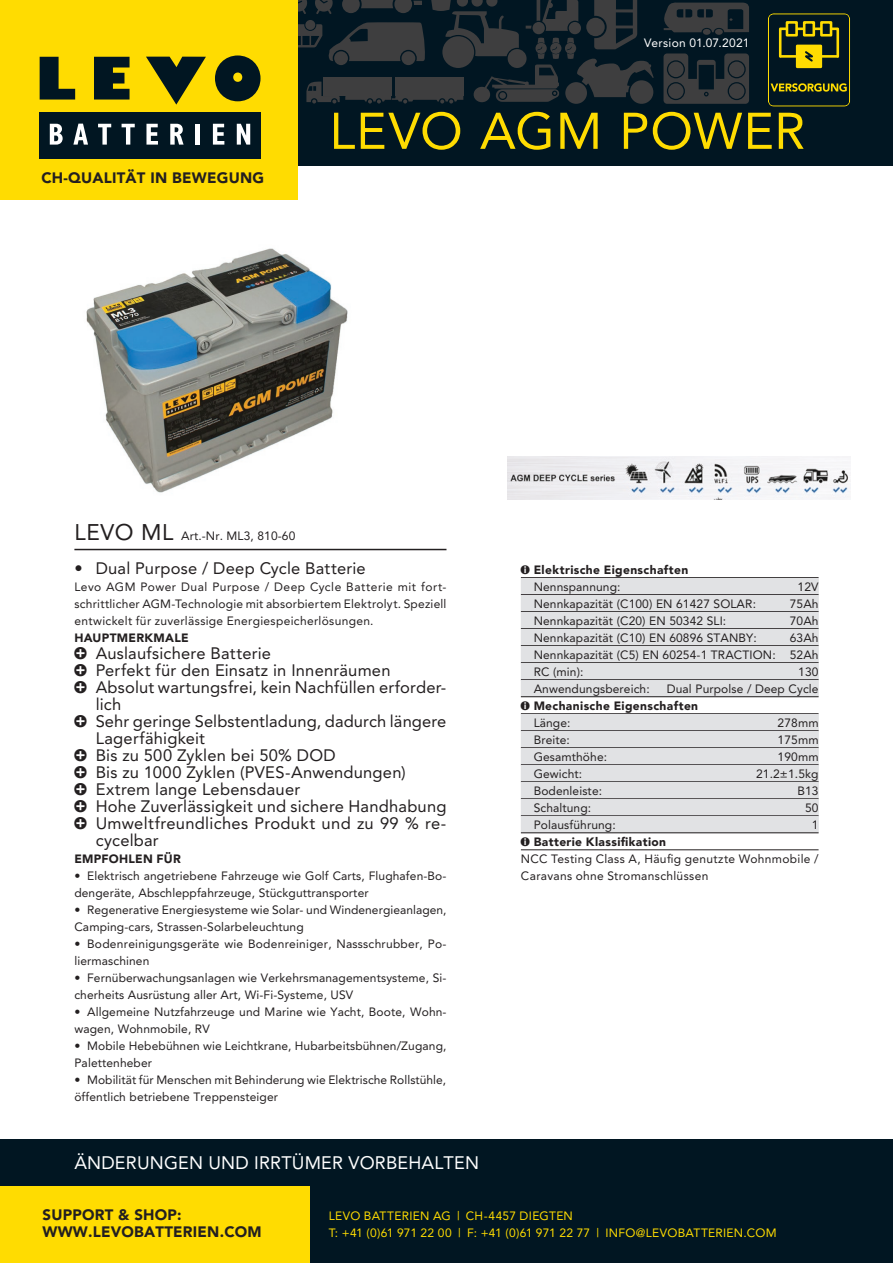
<style>
.page{position:relative;width:893px;height:1263px;background:#fff}
.page>*{position:absolute;margin:0;border:0;box-sizing:border-box;transform-origin:0 0}
.t1{font:51px "Avenir Levo";letter-spacing:.015em;color:#ffdc01}
.t2{font:18px "Avenir Levo";letter-spacing:.01em;color:#fff}
.t3{font:16.5px "Avenir Levo";letter-spacing:.015em;color:#231f20}
.t4{font:900 15px/17px "Avenir Levo";letter-spacing:.015em;color:#231f20}
.t5{font:12px/17px "Avenir Levo";letter-spacing:.01em;color:#231f20}
.t6{font:900 12px "Avenir Levo";letter-spacing:.03em;color:#231f20}
.t7{font:12px/17px "Avenir Levo";letter-spacing:.015em;color:#ffdc01}
.t8{font:12px "Avenir Levo";letter-spacing:.02em;color:#fff}
.s1{font-size:22.5px}
</style>
<div class="page">
<div style="left:0;top:0;width:893px;height:166px;background:#011622"></div>
<svg style="left:663px;top:2px;width:86px;height:30px"></svg>
<div style="left:715px;top:29px;width:8px;height:6px;background:#3e3e3f;border-radius:50%"></div>
<div style="left:703px;top:29px;width:8px;height:6px;background:#3e3e3f;border-radius:50%"></div>
<svg style="left:663px;top:53px;width:86px;height:51px"></svg>
<hr style="left:521px;top:577px;width:298px;height:1px;background:#231f20">
<div style="left:521px;top:578px;width:298px;height:17px;background:#e1e2e4"></div>
<hr style="left:521px;top:594px;width:298px;height:1px;background:#231f20">
<div style="left:521px;top:595px;width:298px;height:17px;background:#e1e2e4"></div>
<hr style="left:521px;top:611px;width:298px;height:1px;background:#231f20">
<div style="left:521px;top:612px;width:298px;height:17px;background:#e1e2e4"></div>
<hr style="left:521px;top:628px;width:298px;height:1px;background:#231f20">
<div style="left:521px;top:629px;width:298px;height:17px;background:#e1e2e4"></div>
<hr style="left:521px;top:645px;width:298px;height:1px;background:#231f20">
<div style="left:521px;top:646px;width:298px;height:17px;background:#e1e2e4"></div>
<hr style="left:521px;top:662px;width:298px;height:1px;background:#231f20">
<div style="left:521px;top:663px;width:298px;height:17px;background:#e1e2e4"></div>
<hr style="left:521px;top:679px;width:298px;height:1px;background:#231f20">
<div style="left:521px;top:680px;width:298px;height:17px;background:#e1e2e4"></div>
<hr style="left:521px;top:696px;width:298px;height:1px;background:#231f20">
<hr style="left:521px;top:713px;width:298px;height:1px;background:#231f20">
<div style="left:521px;top:714px;width:298px;height:17px;background:#e1e2e4"></div>
<hr style="left:521px;top:730px;width:298px;height:1px;background:#231f20">
<div style="left:521px;top:731px;width:298px;height:17px;background:#e1e2e4"></div>
<hr style="left:521px;top:747px;width:298px;height:1px;background:#231f20">
<div style="left:521px;top:748px;width:298px;height:17px;background:#e1e2e4"></div>
<hr style="left:521px;top:764px;width:298px;height:1px;background:#231f20">
<div style="left:521px;top:765px;width:298px;height:17px;background:#e1e2e4"></div>
<hr style="left:521px;top:781px;width:298px;height:1px;background:#231f20">
<div style="left:521px;top:782px;width:298px;height:17px;background:#e1e2e4"></div>
<hr style="left:521px;top:798px;width:298px;height:1px;background:#231f20">
<div style="left:521px;top:799px;width:298px;height:17px;background:#e1e2e4"></div>
<hr style="left:521px;top:815px;width:298px;height:1px;background:#231f20">
<div style="left:521px;top:816px;width:298px;height:17px;background:#e1e2e4"></div>
<hr style="left:521px;top:832px;width:298px;height:1px;background:#231f20">
<hr style="left:521px;top:849px;width:298px;height:1px;background:#231f20">
<hr style="left:74px;top:549px;width:372px;height:1px;background:#231f20">
<img style="left:86px;top:248px;width:262px;height:245px">
<img style="left:507px;top:457px;width:343px;height:42px">
<svg style="left:768px;top:13px;width:82px;height:94px"></svg>
<div style="left:0;top:1140px;width:893px;height:123px;background:#011622"></div>
<div style="left:0;top:0;width:298px;height:200px;background:#ffdc01"></div>
<div style="left:39px;top:112px;width:222px;height:46px;background:#011622"></div>
<svg style="left:50px;top:124px;width:13px;height:21px"></svg>
<svg style="left:73px;top:124px;width:15px;height:21px"></svg>
<svg style="left:98px;top:124px;width:13px;height:21px"></svg>
<svg style="left:146px;top:124px;width:12px;height:21px"></svg>
<svg style="left:170px;top:124px;width:14px;height:21px"></svg>
<div style="left:195px;top:124px;width:5px;height:21px;background:#fff"></div>
<svg style="left:213px;top:124px;width:11px;height:21px"></svg>
<svg style="left:237px;top:124px;width:13px;height:21px"></svg>
<svg style="left:40px;top:57px;width:35px;height:43px"></svg>
<svg style="left:215px;top:0;width:439px;height:104px"></svg>
<svg style="left:94px;top:57px;width:36px;height:43px;background:#2c371c"></svg>
<svg style="left:146px;top:57px;width:60px;height:48px"></svg>
<svg style="left:122px;top:124px;width:13px;height:21px"></svg>
<div style="left:0;top:1186px;width:310px;height:77px;background:#ffdc01"></div>
<p class="t8" style="left:644px;top:36px;width:107px">Version 01.07.2021</p>
<p class="t4" style="left:41px;top:169px;width:224px">CH-QUALITÄT IN BEWEGUNG</p>
<h1 class="t1" style="left:330px;top:101px;width:477px">LEVO AGM POWER</h1>
<p class="t5" style="left:74px;top:527px;width:222px"><span class="s1">LEVO ML</span> Art.-Nr. ML3, 810-60</p>
<h3 class="t3" style="left:74px;top:559px;width:293px">• Dual Purpose / Deep Cycle Batterie</h3>
<p class="t5" style="left:74px;top:578px;width:374px;text-align:justify">Levo AGM Power Dual Purpose / Deep Cycle Batterie mit fort&shy;schrittlicher AGM-Technologie mit absorbiertem Elektrolyt. Speziell entwickelt für zuverlässige Energiespeicherlösungen.</p>
<p class="t6" style="left:74px;top:631px;width:116px">HAUPTMERKMALE</p>
<h3 class="t3" style="left:74px;top:644px;width:198px">å Auslaufsichere Batterie</h3>
<h3 class="t3" style="left:74px;top:661px;width:318px">å Perfekt für den Einsatz in Innenräumen</h3>
<h3 class="t3" style="left:74px;top:678px;width:374px">å Absolut wartungsfrei, kein Nachfüllen erforder-</h3>
<h3 class="t3" style="left:96px;top:695px;width:27px">lich</h3>
<h3 class="t3" style="left:74px;top:712px;width:374px">å Sehr geringe Selbstentladung, dadurch längere</h3>
<h3 class="t3" style="left:96px;top:729px;width:111px">Lagerfähigkeit</h3>
<h3 class="t3" style="left:74px;top:746px;width:263px">å Bis zu 500 Zyklen bei 50% DOD</h3>
<h3 class="t3" style="left:74px;top:763px;width:333px">å Bis zu 1000 Zyklen (PVES-Anwendungen)</h3>
<h3 class="t3" style="left:74px;top:780px;width:227px">å Extrem lange Lebensdauer</h3>
<h3 class="t3" style="left:74px;top:797px;width:374px">å Hohe Zuverlässigkeit und sichere Handhabung</h3>
<h3 class="t3" style="left:74px;top:814px;width:374px">å Umweltfreundliches Produkt und zu 99 % re-</h3>
<h3 class="t3" style="left:96px;top:831px;width:65px">cycelbar</h3>
<p class="t6" style="left:74px;top:852px;width:108px">EMPFOHLEN FÜR</p>
<p class="t5" style="left:74px;top:868px;width:374px">• Elektrisch angetriebene Fahrzeuge wie Golf Carts, Flughafen-Bo&shy;dengeräte, Abschleppfahrzeuge, Stückguttransporter</p>
<p class="t5" style="left:74px;top:902px;width:374px">• Regenerative Energiesysteme wie Solar- und Windenergieanlagen,<br>Camping-cars, Strassen-Solarbeleuchtung</p>
<p class="t5" style="left:74px;top:936px;width:374px">• Bodenreinigungsgeräte wie Bodenreiniger, Nassschrubber, Po&shy;liermaschinen</p>
<p class="t5" style="left:74px;top:970px;width:374px">• Fernüberwachungsanlagen wie Verkehrsmanagementsysteme, Si&shy;cherheits Ausrüstung aller Art, Wi-Fi-Systeme, USV</p>
<p class="t5" style="left:74px;top:1004px;width:374px">• Allgemeine Nutzfahrzeuge und Marine wie Yacht, Boote, Wohn&shy;wagen, Wohnmobile, RV</p>
<p class="t5" style="left:74px;top:1038px;width:374px">• Mobile Hebebühnen wie Leichtkrane, Hubarbeitsbühnen/Zugang,<br>Palettenheber</p>
<p class="t5" style="left:74px;top:1072px;width:373px">• Mobilität für Menschen mit Behinderung wie Elektrische Rollstühle, öffentlich betriebene Treppensteiger</p>
<h2 class="t2" style="left:74px;top:1153px;width:406px">ÄNDERUNGEN UND IRRTÜMER VORBEHALTEN</h2>
<p class="t6" style="left:521px;top:563px;width:169px">ê Elektrische Eigenschaften</p>
<p class="t5" style="left:534px;top:578px;width:88px">Nennspannung:</p>
<p class="t5" style="left:798px;top:578px;width:22px">12V</p>
<p class="t5" style="left:534px;top:595px;width:224px">Nennkapazität (C100) EN 61427 SOLAR:</p>
<p class="t5" style="left:790px;top:595px;width:30px">75Ah</p>
<p class="t5" style="left:534px;top:612px;width:194px">Nennkapazität (C20) EN 50342 SLI:</p>
<p class="t5" style="left:790px;top:612px;width:30px">70Ah</p>
<p class="t5" style="left:534px;top:629px;width:225px">Nennkapazität (C10) EN 60896 STANBY:</p>
<p class="t5" style="left:534px;top:629px;width:286px;text-align:justify;text-indent:256px">63Ah Nennkapazität (C5) EN 60254-1 TRACTION: 52Ah RC (min):</p>
<p class="t5" style="left:798px;top:663px;width:22px">130</p>
<p class="t5" style="left:534px;top:680px;width:118px">Anwendungsbereich:</p>
<p class="t5" style="left:667px;top:680px;width:153px">Dual Purpolse / Deep Cycle</p>
<p class="t6" style="left:521px;top:699px;width:179px">ê Mechanische Eigenschaften</p>
<p class="t5" style="left:534px;top:714px;width:38px">Länge:</p>
<p class="t5" style="left:778px;top:714px;width:42px">278mm</p>
<p class="t5" style="left:534px;top:731px;width:38px">Breite:</p>
<p class="t5" style="left:778px;top:731px;width:42px">175mm</p>
<p class="t5" style="left:534px;top:748px;width:75px">Gesamthöhe:</p>
<p class="t5" style="left:778px;top:748px;width:42px">190mm</p>
<p class="t5" style="left:534px;top:765px;width:50px">Gewicht:</p>
<p class="t5" style="left:756px;top:765px;width:64px">21.2±1.5kg</p>
<p class="t5" style="left:534px;top:782px;width:70px">Bodenleiste:</p>
<p class="t5" style="left:797px;top:782px;width:23px">B13</p>
<p class="t5" style="left:534px;top:799px;width:59px">Schaltung:</p>
<p class="t5" style="left:805px;top:799px;width:15px">50</p>
<p class="t5" style="left:534px;top:816px;width:84px">Polausführung:</p>
<p class="t5" style="left:812px;top:816px;width:8px">1</p>
<p class="t6" style="left:521px;top:835px;width:147px">ê Batterie Klassifikation</p>
<p class="t5" style="left:521px;top:850px;width:299px">NCC Testing Class A, Häufig genutzte Wohnmobile /<br>Caravans ohne Stromanschlüssen</p>
<p class="t4" style="left:43px;top:1206px;width:221px">SUPPORT &amp; SHOP:<br>WWW.LEVOBATTERIEN.COM</p>
<p class="t7" style="left:329px;top:1208px;width:449px">LEVO BATTERIEN AG | CH-4457 DIEGTEN<br>T: +41 (0)61 971 22 00 | F: +41 (0)61 971 22 77 | INFO@LEVOBATTERIEN.COM</p>
</div>
